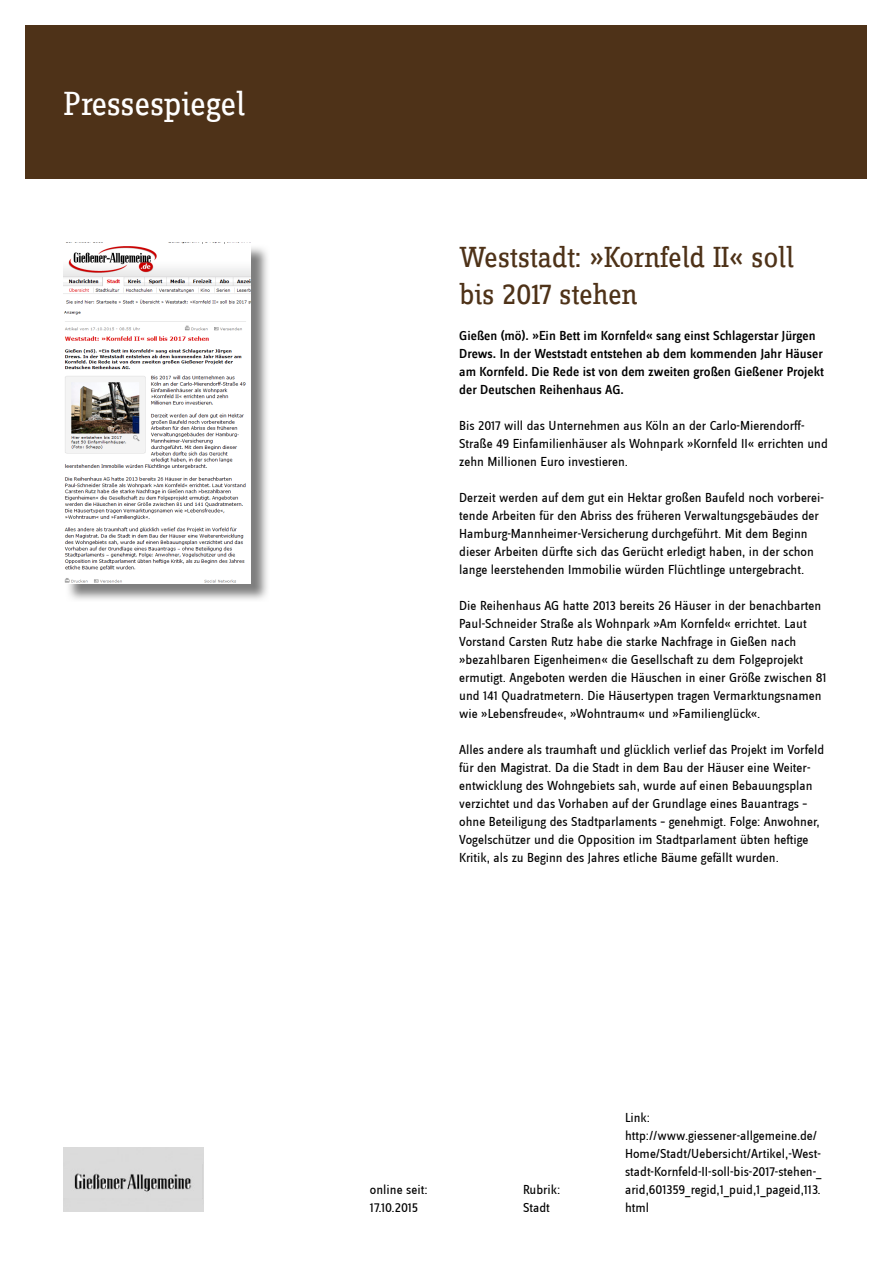
<style>
.page{position:relative;width:893px;height:1263px;background:#fff}
.page>*{position:absolute;margin:0;border:0;box-sizing:border-box;transform-origin:0 0}
.t1{font:34.5px "Zine Slab Dis";color:#fff}
.t2{font:30px/37.5px "Zine Slab Dis";letter-spacing:-.01em;color:#4e3218}
.t3{font:13.5px/18px "Zine Sans Dis";color:#000}
.t4{font:500 13.5px/18px "Zine Sans Dis";color:#000}
</style>
<div class="page">
<div style="left:26px;top:26px;width:841px;height:153px;background:#4e3218"></div>
<img style="left:64px;top:1147px;width:140px;height:65px">
<img style="left:68px;top:247px;width:200px;height:353px">
<img style="left:64px;top:242px;width:187px;height:341px">
<h1 class="t1" style="left:64px;top:87px;width:183px">Pressespiegel</h1>
<h2 class="t2" style="left:459px;top:240px;width:336px">Weststadt: »Kornfeld II« soll bis 2017 stehen</h2>
<p class="t4" style="left:459px;top:328px;width:366px">Gießen (mö). »Ein Bett im Kornfeld« sang einst Schlagerstar Jürgen Drews. In der Weststadt entstehen ab dem kommenden Jahr Häuser am Kornfeld. Die Rede ist von dem zweiten großen Gießener Projekt der Deutschen Reihenhaus AG.</p>
<p class="t3" style="left:459px;top:418px;width:370px">Bis 2017 will das Unternehmen aus Köln an der Carlo-Mierendorff-<br>Straße 49 Einfamilienhäuser als Wohnpark »Kornfeld II« errichten und zehn Millionen Euro investieren.</p>
<p class="t3" style="left:459px;top:490px;width:366px">Derzeit werden auf dem gut ein Hektar großen Baufeld noch vorberei&shy;tende Arbeiten für den Abriss des früheren Verwaltungsgebäudes der Hamburg-Mannheimer-Versicherung durchgeführt. Mit dem Beginn dieser Arbeiten dürfte sich das Gerücht erledigt haben, in der schon lange leerstehenden Immobilie würden Flüchtlinge untergebracht.</p>
<p class="t3" style="left:459px;top:598px;width:369px">Die Reihenhaus AG hatte 2013 bereits 26 Häuser in der benachbarten Paul-Schneider Straße als Wohnpark »Am Kornfeld« errichtet. Laut Vorstand Carsten Rutz habe die starke Nachfrage in Gießen nach »bezahlbaren Eigenheimen« die Gesellschaft zu dem Folgeprojekt ermutigt. Angeboten werden die Häuschen in einer Größe zwischen 81 und 141 Quadratmetern. Die Häusertypen tragen Vermarktungsnamen wie »Lebensfreude«, »Wohntraum« und »Familienglück«.</p>
<p class="t3" style="left:459px;top:742px;width:367px">Alles andere als traumhaft und glücklich verlief das Projekt im Vorfeld für den Magistrat. Da die Stadt in dem Bau der Häuser eine Weiter&shy;entwicklung des Wohngebiets sah, wurde auf einen Bebauungsplan verzichtet und das Vorhaben auf der Grundlage eines Bauantrags – ohne Beteiligung des Stadtparlaments – genehmigt. Folge: Anwohner, Vogelschützer und die Opposition im Stadtparlament übten heftige Kritik, als zu Beginn des Jahres etliche Bäume gefällt wurden.</p>
<p class="t3" style="left:370px;top:1181px;width:59px">online seit:<br>17.10.2015</p>
<p class="t3" style="left:523px;top:1181px;width:39px">Rubrik:<br>Stadt</p>
<p class="t3" style="left:625px;top:1109px;width:198px">Link: http://www.giessener-allgemeine.de/<br>Home/Stadt/Uebersicht/Artikel,-West&shy;stadt-Kornfeld-II-soll-bis-2017-stehen-_ arid,601359_regid,1_puid,1_pageid,113. html</p>
</div>
